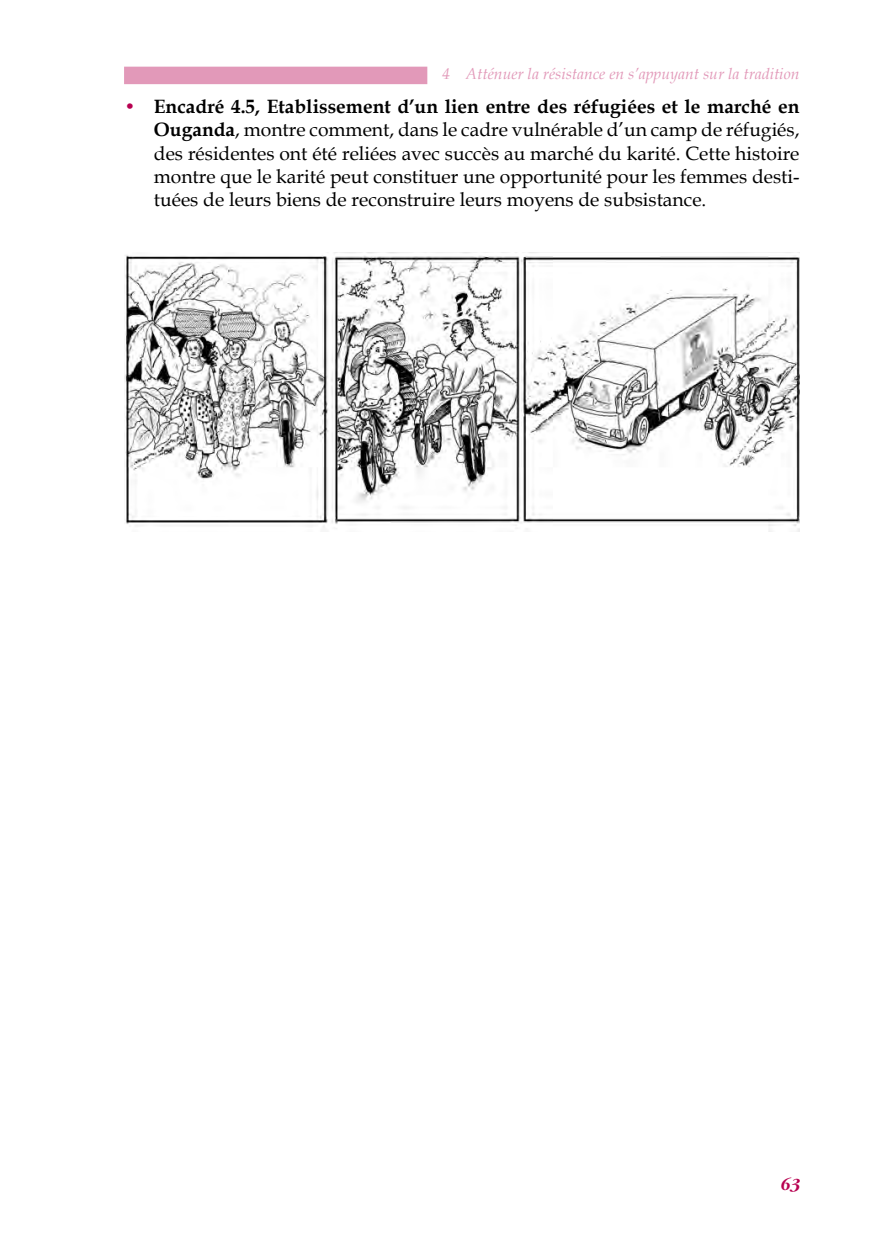
<style>
.page{position:relative;width:874px;height:1241px;background:#fff}
.page>*{position:absolute;margin:0;border:0;box-sizing:border-box;transform-origin:0 0}
.t1{font:19.25px/23.1px "Book Antiqua";color:#000;text-align:justify}
.t2{font:italic 700 17.5px "Garamond";color:#b70050}
.t3{font:italic 15.75px "Book Antiqua";color:#e299b9}
.s1{font-weight:700;color:#b70050}
.s2{font-weight:700}
</style>
<div class="page">
<img style="left:124px;top:252px;width:675px;height:279px">
<div style="left:124px;top:67px;width:675px;height:17px;background:#e299b9"></div>
<div style="left:427px;top:59px;width:377px;height:35px;background:#fff"></div>
<p class="t3" style="left:442px;top:63px;width:358px">4 Atténuer la résistance en s’appuyant sur la tradition</p>
<p class="t1" style="left:154px;top:95px;width:646px;text-indent:-30px"><span class="s1">•</span> <span class="s2">Encadré 4.5, Etablissement d’un lien entre des réfugiées et le marché en Ouganda</span>, montre comment, dans le cadre vulnérable d’un camp de réfugiés, des résidentes ont été reliées avec succès au marché du karité. Cette histoire montre que le karité peut constituer une opportunité pour les femmes desti&shy;tuées de leurs biens de reconstruire leurs moyens de subsistance.</p>
<p class="t2" style="left:779px;top:1174px;width:21px">63</p>
</div>
